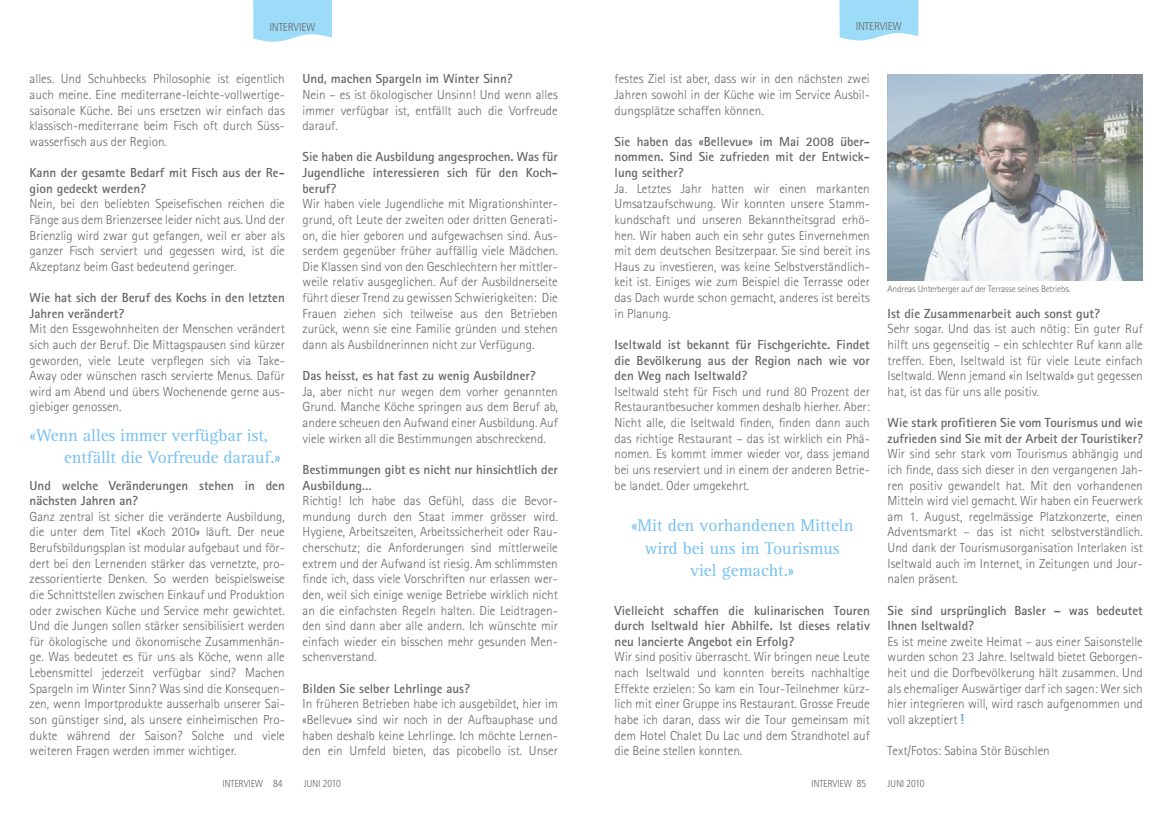
<style>
.page{position:relative;width:1170px;height:815px;background:#fff}
.page>*{position:absolute;margin:0;border:0;box-sizing:border-box;transform-origin:0 0}
.t1{font:17.5px/22.5px "Rotis Serif";letter-spacing:-.005em;color:#75c0f2;text-align:center}
.t2{font:700 14.88px "Rotis Serif";color:#6da6cd}
.t3{font:300 13.12px/15.6px "Rotis Sans Serif";color:#646565;text-align:justify}
.t4{font:700 13.12px/15.6px "Rotis Sans Serif";color:#646565}
.t5{font:300 11.25px "Frutiger Condensed BQ";letter-spacing:.015em;color:#646565}
.t6{font:300 10px "Frutiger Condensed BQ";letter-spacing:.01em;color:#646565}
.t7{font:300 9.38px "Rotis Sans Serif";letter-spacing:-.01em;color:#646565}
</style>
<div class="page">
<svg style="left:839px;top:0;width:79px;height:41px;background:#a6dff8"></svg>
<svg style="left:253px;top:0;width:79px;height:42px;background:#a5dff8"></svg>
<img style="left:887px;top:74px;width:255px;height:206px">
<p class="t5" style="left:270px;top:21px;width:47px">INTERVIEW</p>
<p class="t3" style="left:30px;top:72px;width:257px">alles. Und Schuhbecks Philosophie ist eigentlich auch meine. Eine mediterrane-leichte-vollwertige&shy;saisonale Küche. Bei uns ersetzen wir einfach das klassisch-mediterrane beim Fisch oft durch Süss&shy;wasserfisch aus der Region.</p>
<p class="t4" style="left:30px;top:166px;width:257px">Kann der gesamte Bedarf mit Fisch aus der Re&shy;gion gedeckt werden?</p>
<p class="t3" style="left:30px;top:197px;width:257px">Nein, bei den beliebten Speisefischen reichen die Fänge aus dem Brienzersee leider nicht aus. Und der Brienzlig wird zwar gut gefangen, weil er aber als ganzer Fisch serviert und gegessen wird, ist die Akzeptanz beim Gast bedeutend geringer.</p>
<p class="t4" style="left:30px;top:291px;width:257px">Wie hat sich der Beruf des Kochs in den letzten<br>Jahren verändert?</p>
<p class="t3" style="left:30px;top:322px;width:257px">Mit den Essgewohnheiten der Menschen verändert sich auch der Beruf. Die Mittagspausen sind kürzer geworden, viele Leute verpflegen sich via Take-Away oder wünschen rasch servierte Menus. Dafür wird am Abend und übers Wochenende gerne aus&shy;giebiger genossen.</p>
<h1 class="t1" style="left:64px;top:426px;width:218px;text-align:left;text-indent:-35px">«Wenn alles immer verfügbar ist, entfällt die Vorfreude darauf.»</h1>
<p class="t4" style="left:30px;top:479px;width:257px">Und welche Veränderungen stehen in den nächsten Jahren an?</p>
<p class="t3" style="left:30px;top:510px;width:257px">Ganz zentral ist sicher die veränderte Ausbildung, die unter dem Titel «Koch 2010» läuft. Der neue Berufsbildungsplan ist modular aufgebaut und för&shy;dert bei den Lernenden stärker das vernetzte, pro&shy;zessorientierte Denken. So werden beispielsweise die Schnittstellen zwischen Einkauf und Produktion oder zwischen Küche und Service mehr gewichtet.<br>Und die Jungen sollen stärker sensibilisiert werden für ökologische und ökonomische Zusammenhän&shy;ge. Was bedeutet es für uns als Köche, wenn alle Lebensmittel jederzeit verfügbar sind? Machen Spargeln im Winter Sinn? Was sind die Konsequen&shy;zen, wenn Importprodukte ausserhalb unserer Sai&shy;son günstiger sind, als unsere einheimischen Pro&shy;dukte während der Saison? Solche und viele weiteren Fragen werden immer wichtiger.</p>
<p class="t4" style="left:302px;top:72px;width:212px">Und, machen Spargeln im Winter Sinn?</p>
<p class="t3" style="left:302px;top:88px;width:257px">Nein – es ist ökologischer Unsinn! Und wenn alles immer verfügbar ist, entfällt auch die Vorfreude darauf.</p>
<p class="t4" style="left:302px;top:150px;width:257px;text-align:justify">Sie haben die Ausbildung angesprochen. Was für Jugendliche interessieren sich für den Koch&shy;beruf?</p>
<p class="t3" style="left:302px;top:197px;width:257px">Wir haben viele Jugendliche mit Migrationshinter&shy;grund, oft Leute der zweiten oder dritten Generati&shy;on, die hier geboren und aufgewachsen sind. Aus&shy;serdem gegenüber früher auffällig viele Mädchen.<br>Die Klassen sind von den Geschlechtern her mittler&shy;weile relativ ausgeglichen. Auf der Ausbildnerseite führt dieser Trend zu gewissen Schwierigkeiten: Die Frauen ziehen sich teilweise aus den Betrieben zurück, wenn sie eine Familie gründen und stehen dann als Ausbildnerinnen nicht zur Verfügung.</p>
<p class="t4" style="left:302px;top:369px;width:235px">Das heisst, es hat fast zu wenig Ausbildner?</p>
<p class="t3" style="left:302px;top:385px;width:257px">Ja, aber nicht nur wegen dem vorher genannten Grund. Manche Köche springen aus dem Beruf ab, andere scheuen den Aufwand einer Ausbildung. Auf viele wirken all die Bestimmungen abschreckend.</p>
<p class="t4" style="left:302px;top:463px;width:257px">Bestimmungen gibt es nicht nur hinsichtlich der<br>Ausbildung…</p>
<p class="t3" style="left:302px;top:494px;width:257px">Richtig! Ich habe das Gefühl, dass die Bevor&shy;mundung durch den Staat immer grösser wird.<br>Hygiene, Arbeitszeiten, Arbeitssicherheit oder Rau&shy;cherschutz; die Anforderungen sind mittlerweile extrem und der Aufwand ist riesig. Am schlimmsten finde ich, dass viele Vorschriften nur erlassen wer&shy;den, weil sich einige wenige Betriebe wirklich nicht an die einfachsten Regeln halten. Die Leidtragen&shy;den sind dann aber alle andern. Ich wünschte mir einfach wieder ein bisschen mehr gesunden Men&shy;schenverstand.</p>
<p class="t4" style="left:302px;top:682px;width:169px">Bilden Sie selber Lehrlinge aus?</p>
<p class="t3" style="left:302px;top:697px;width:257px">In früheren Betrieben habe ich ausgebildet, hier im «Bellevue» sind wir noch in der Aufbauphase und haben deshalb keine Lehrlinge. Ich möchte Lernen&shy;den ein Umfeld bieten, das picobello ist. Unser</p>
<p class="t6" style="left:223px;top:778px;width:61px">INTERVIEW 84</p>
<p class="t6" style="left:304px;top:778px;width:38px">JUNI 2010</p>
<p class="t5" style="left:856px;top:20px;width:47px">INTERVIEW</p>
<p class="t3" style="left:614px;top:72px;width:257px">festes Ziel ist aber, dass wir in den nächsten zwei Jahren sowohl in der Küche wie im Service Ausbil&shy;dungsplätze schaffen können.</p>
<p class="t4" style="left:614px;top:135px;width:257px;text-align:justify">Sie haben das «Bellevue» im Mai 2008 über&shy;nommen. Sind Sie zufrieden mit der Entwick&shy;lung seither?</p>
<p class="t3" style="left:614px;top:182px;width:257px">Ja. Letztes Jahr hatten wir einen markanten Umsatzaufschwung. Wir konnten unsere Stamm&shy;kundschaft und unseren Bekanntheitsgrad erhö&shy;hen. Wir haben auch ein sehr gutes Einvernehmen mit dem deutschen Besitzerpaar. Sie sind bereit ins Haus zu investieren, was keine Selbstverständlich&shy;keit ist. Einiges wie zum Beispiel die Terrasse oder das Dach wurde schon gemacht, anderes ist bereits in Planung.</p>
<p class="t4" style="left:614px;top:338px;width:257px;text-align:justify">Iseltwald ist bekannt für Fischgerichte. Findet die Bevölkerung aus der Region nach wie vor den Weg nach Iseltwald?</p>
<p class="t3" style="left:614px;top:385px;width:257px">Iseltwald steht für Fisch und rund 80 Prozent der Restaurantbesucher kommen deshalb hierher. Aber:<br>Nicht alle, die Iseltwald finden, finden dann auch das richtige Restaurant – das ist wirklich ein Phä&shy;nomen. Es kommt immer wieder vor, dass jemand bei uns reserviert und in einem der anderen Betrie&shy;be landet. Oder umgekehrt.</p>
<h1 class="t1" style="left:631px;top:516px;width:224px">«Mit den vorhandenen Mitteln wird bei uns im Tourismus viel gemacht.»</h1>
<p class="t4" style="left:614px;top:604px;width:257px;text-align:justify">Vielleicht schaffen die kulinarischen Touren durch Iseltwald hier Abhilfe. Ist dieses relativ neu lancierte Angebot ein Erfolg?</p>
<p class="t3" style="left:614px;top:650px;width:257px">Wir sind positiv überrascht. Wir bringen neue Leute nach Iseltwald und konnten bereits nachhaltige Effekte erzielen: So kam ein Tour-Teilnehmer kürz&shy;lich mit einer Gruppe ins Restaurant. Grosse Freude habe ich daran, dass wir die Tour gemeinsam mit dem Hotel Chalet Du Lac und dem Strandhotel auf die Beine stellen konnten.</p>
<p class="t7" style="left:887px;top:285px;width:184px">Andreas Unterberger auf der Terrasse seines Betriebs.</p>
<p class="t4" style="left:887px;top:307px;width:214px">Ist die Zusammenarbeit auch sonst gut?</p>
<p class="t3" style="left:887px;top:322px;width:257px">Sehr sogar. Und das ist auch nötig: Ein guter Ruf hilft uns gegenseitig – ein schlechter Ruf kann alle treffen. Eben, Iseltwald ist für viele Leute einfach Iseltwald. Wenn jemand «in Iseltwald» gut gegessen hat, ist das für uns alle positiv.</p>
<p class="t4" style="left:887px;top:416px;width:257px">Wie stark profitieren Sie vom Tourismus und wie zufrieden sind Sie mit der Arbeit der Touristiker?</p>
<p class="t3" style="left:887px;top:447px;width:257px">Wir sind sehr stark vom Tourismus abhängig und ich finde, dass sich dieser in den vergangenen Jah&shy;ren positiv gewandelt hat. Mit den vorhandenen Mitteln wird viel gemacht. Wir haben ein Feuerwerk am 1. August, regelmässige Platzkonzerte, einen Adventsmarkt – das ist nicht selbstverständlich.<br>Und dank der Tourismusorganisation Interlaken ist Iseltwald auch im Internet, in Zeitungen und Jour&shy;nalen präsent.</p>
<p class="t4" style="left:887px;top:604px;width:257px">Sie sind ursprünglich Basler – was bedeutet<br>Ihnen Iseltwald?</p>
<p class="t3" style="left:887px;top:635px;width:257px">Es ist meine zweite Heimat – aus einer Saisonstelle wurden schon 23 Jahre. Iseltwald bietet Geborgen&shy;heit und die Dorfbevölkerung hält zusammen. Und als ehemaliger Auswärtiger darf ich sagen: Wer sich hier integrieren will, wird rasch aufgenommen und voll akzeptiert</p>
<p class="t3" style="left:887px;top:744px;width:164px">Text/Fotos: Sabina Stör Büschlen</p>
<p class="t2" style="left:964px;top:724px;width:6px;rotate:-180deg">i</p>
<p class="t6" style="left:811px;top:778px;width:56px">INTERVIEW 85</p>
<p class="t6" style="left:887px;top:778px;width:38px">JUNI 2010</p>
</div>
